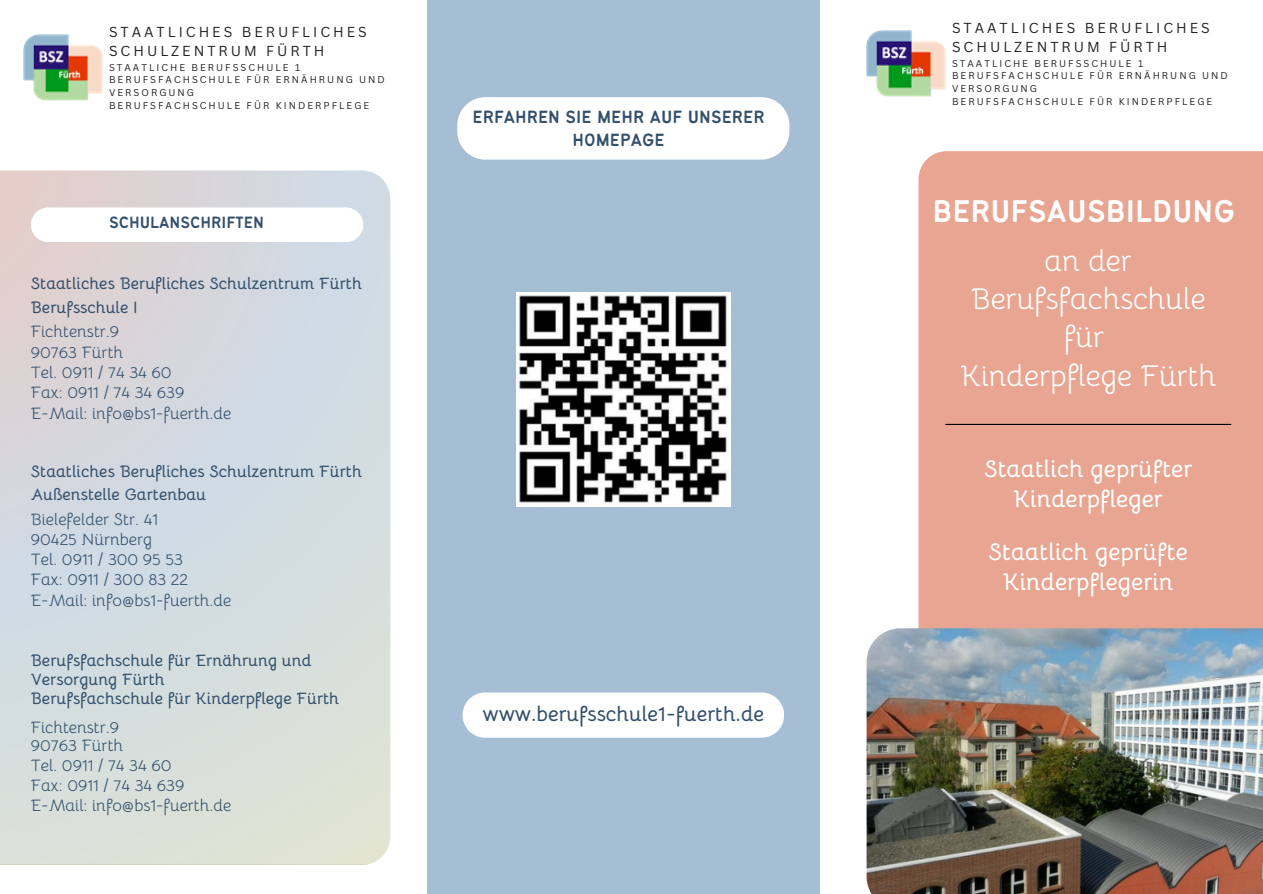
<style>
.page{position:relative;width:1263px;height:894px;background:#fff}
.page>*{position:absolute;margin:0;border:0;box-sizing:border-box;transform-origin:0 0}
.t1{font:34.5px "Bantayog";color:#fff}
.t2{font:30px/38.2px "Bellota";color:#fff;text-align:center}
.t3{font:700 24px/30.3px "Bellota";color:#fff;text-align:center}
.t4{font:700 21px "Bellota";color:#33506c}
.t5{font:19.5px/22.5px "Bantayog";color:#33506c;text-align:center}
.t6{font:18px "Bantayog";color:#33506c}
.t7{font:16.5px "Bellota";color:#33506c}
.t8{font:700 16.5px/19px "Bellota";color:#33506c}
.t9{font:14.1px/19.2px "Canva Sans";letter-spacing:.21em;color:#222}
.t10{font:9.6px/12.8px "Canva Sans";letter-spacing:.21em;color:#222}
</style>
<div class="page">
<div style="left:918px;top:151px;width:345px;height:477px;background:#e8a592"></div>
<div style="left:427px;top:0;width:393px;height:893px;background:#a5bed4"></div>
<div style="left:457px;top:97px;width:332px;height:63px;background:#fff;border-radius:28px"></div>
<img style="left:867px;top:628px;width:396px;height:265px">
<hr style="left:945px;top:424px;width:286px;height:1px;background:#000">
<img style="left:867px;top:30px;width:78px;height:67px">
<svg style="left:0;top:170px;width:390px;height:694px;background:#d6dbdd"></svg>
<img style="left:24px;top:34px;width:78px;height:66px">
<img style="left:516px;top:292px;width:214px;height:214px">
<div style="left:462px;top:692px;width:322px;height:45px;background:#fff"></div>
<div style="left:31px;top:207px;width:332px;height:35px;background:#fff;border-radius:17px"></div>
<p class="t9" style="left:109px;top:22px;width:259px">STAATLICHES BERUFLICHES<br>SCHULZENTRUM FÜRTH</p>
<p class="t10" style="left:109px;top:60px;width:193px">STAATLICHE BERUFSSCHULE 1</p>
<p class="t10" style="left:109px;top:73px;width:277px">BERUFSFACHSCHULE FÜR ERNÄHRUNG UND<br>VERSORGUNG</p>
<p class="t10" style="left:109px;top:99px;width:262px">BERUFSFACHSCHULE FÜR KINDERPFLEGE</p>
<h1 class="t6" style="left:109px;top:215px;width:157px">SCHULANSCHRIFTEN</h1>
<p class="t8" style="left:31px;top:274px;width:333px">Staatliches Berufliches Schulzentrum Fürth</p>
<p class="t8" style="left:31px;top:297px;width:109px">Berufsschule I</p>
<p class="t7" style="left:31px;top:321px;width:90px">Fichtenstr.9</p>
<p class="t7" style="left:31px;top:341px;width:94px">90763 Fürth</p>
<p class="t7" style="left:31px;top:362px;width:142px">Tel. 0911 / 74 34 60</p>
<p class="t7" style="left:31px;top:382px;width:155px">Fax: 0911 / 74 34 639</p>
<p class="t7" style="left:31px;top:402px;width:202px">E-Mail: info@bs1-fuerth.de</p>
<p class="t8" style="left:31px;top:462px;width:333px">Staatliches Berufliches Schulzentrum Fürth</p>
<p class="t8" style="left:31px;top:484px;width:177px">Außenstelle Gartenbau</p>
<p class="t7" style="left:31px;top:508px;width:129px">Bielefelder Str. 41</p>
<p class="t7" style="left:31px;top:529px;width:123px">90425 Nürnberg</p>
<p class="t7" style="left:31px;top:549px;width:154px">Tel. 0911 / 300 95 53</p>
<p class="t7" style="left:31px;top:569px;width:159px">Fax: 0911 / 300 83 22</p>
<h4 class="t7" style="left:31px;top:589px;width:202px">E-Mail: info@bs1-fuerth.de</h4>
<p class="t8" style="left:31px;top:650px;width:282px">Berufsfachschule für Ernährung und<br>Versorgung Fürth</p>
<h5 class="t8" style="left:31px;top:688px;width:310px">Berufsfachschule für Kinderpflege Fürth</h5>
<p class="t7" style="left:31px;top:716px;width:90px">Fichtenstr.9</p>
<p class="t7" style="left:31px;top:734px;width:94px">90763 Fürth</p>
<p class="t7" style="left:31px;top:754px;width:142px">Tel. 0911 / 74 34 60</p>
<p class="t7" style="left:31px;top:774px;width:155px">Fax: 0911 / 74 34 639</p>
<p class="t7" style="left:31px;top:794px;width:202px">E-Mail: info@bs1-fuerth.de</p>
<p class="t5" style="left:472px;top:107px;width:294px">ERFAHREN SIE MEHR AUF UNSERER<br>HOMEPAGE</p>
<p class="t4" style="left:482px;top:700px;width:283px">www.berufsschule1-fuerth.de</p>
<h6 class="t9" style="left:952px;top:18px;width:259px">STAATLICHES BERUFLICHES<br>SCHULZENTRUM FÜRTH</h6>
<p class="t10" style="left:952px;top:57px;width:193px">STAATLICHE BERUFSSCHULE 1</p>
<p class="t10" style="left:952px;top:69px;width:277px">BERUFSFACHSCHULE FÜR ERNÄHRUNG UND<br>VERSORGUNG</p>
<p class="t10" style="left:952px;top:95px;width:262px">BERUFSFACHSCHULE FÜR KINDERPFLEGE</p>
<p class="t1" style="left:932px;top:197px;width:304px">BERUFSAUSBILDUNG</p>
<p class="t2" style="left:960px;top:241px;width:257px">an der<br>Berufsfachschule für<br>Kinderpflege Fürth</p>
<p class="t3" style="left:984px;top:453px;width:210px">Staatlich geprüfter<br>Kinderpfleger</p>
<p class="t3" style="left:988px;top:536px;width:201px">Staatlich geprüfte<br>Kinderpflegerin</p>
</div>
